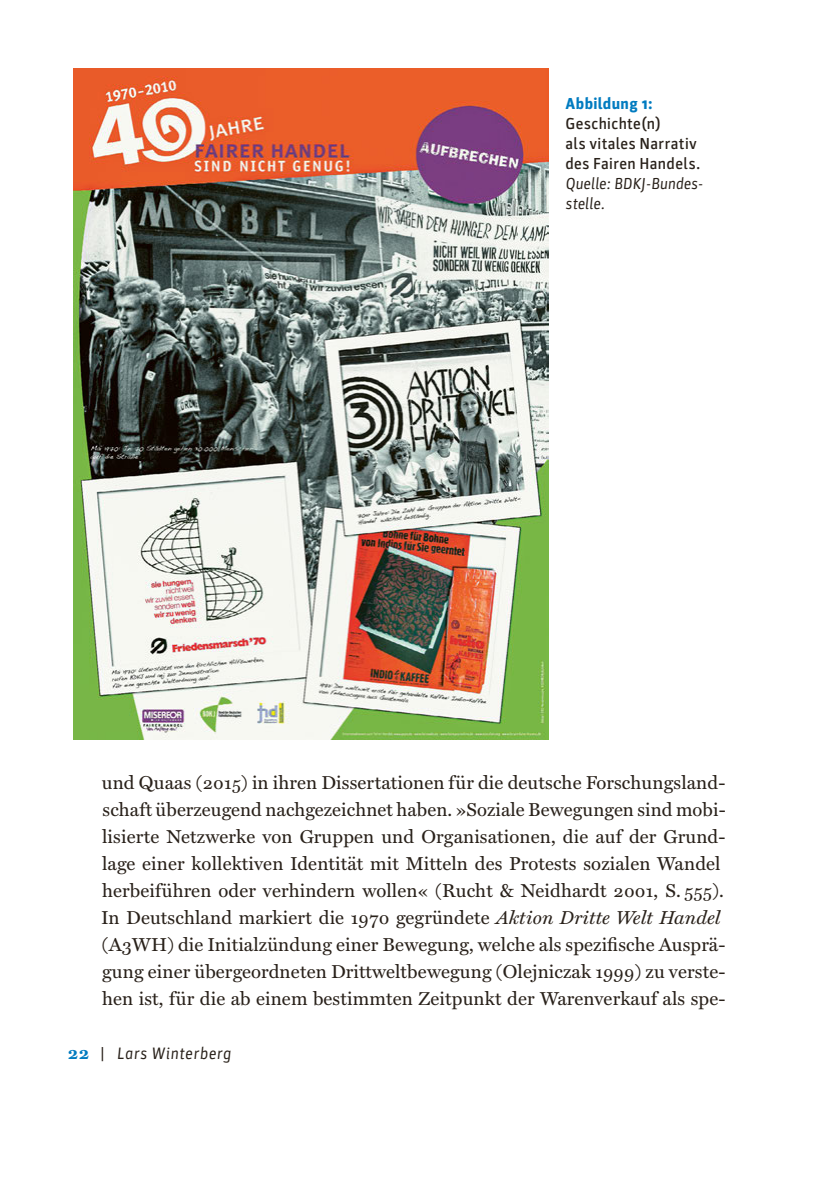
<style>
.page{position:relative;width:840px;height:1191px;background:#fff}
.page>*{position:absolute;margin:0;border:0;box-sizing:border-box;transform-origin:0 0}
.t1{font:18.8px/27px "Miller Text";letter-spacing:.005em;color:#29211a}
.t2{font:italic 16.6px "Parka";letter-spacing:.06em;color:#29211a}
.t3{font:500 16px/20px "Parka";letter-spacing:.025em;color:#29211a}
.t4{font:italic 16px/20px "Parka";letter-spacing:.02em;color:#29211a}
.t5{font:800 16px "Parka";letter-spacing:.025em;color:#007bc0}
.s1{font-style:italic}
.s2{font-family:"Miller Text";font-weight:700;font-style:normal;font-size:19px;color:#007bc0}
.s3{font-style:normal;font-size:16px}
</style>
<div class="page">
<img style="left:74px;top:68px;width:474px;height:671px">
<p class="t5" style="left:565px;top:94px;width:88px">Abbildung 1:</p>
<p class="t3" style="left:565px;top:113px;width:136px">Geschichte(n)<br>als vitales Narrativ des Fairen Handels.</p>
<p class="t4" style="left:565px;top:173px;width:139px">Quelle: BDKJ-Bundes&shy;stelle.</p>
<p class="t1" style="left:101px;top:767px;width:625px">und Quaas (2015) in ihren Dissertationen für die deutsche Forschungsland&shy;schaft überzeugend nachgezeichnet haben. »Soziale Bewegungen sind mobi&shy;lisierte Netzwerke von Gruppen und Organisationen, die auf der Grund&shy;lage einer kollektiven Identität mit Mitteln des Protests sozialen Wandel herbeiführen oder verhindern wollen« (Rucht &amp; Neidhardt 2001, S. 555).<br>In Deutschland markiert die 1970 gegründete <span class="s1">Aktion Dritte Welt Handel </span>(A3WH) die Initialzündung einer Bewegung, welche als spezifische Ausprä&shy;gung einer übergeordneten Drittweltbewegung (Olejniczak 1999) zu verste&shy;hen ist, für die ab einem bestimmten Zeitpunkt der Warenverkauf als spe-</p>
<p class="t2" style="left:68px;top:1044px;width:164px"><span class="s2">22</span> <span class="s3">|</span> Lars Winterberg</p>
</div>
